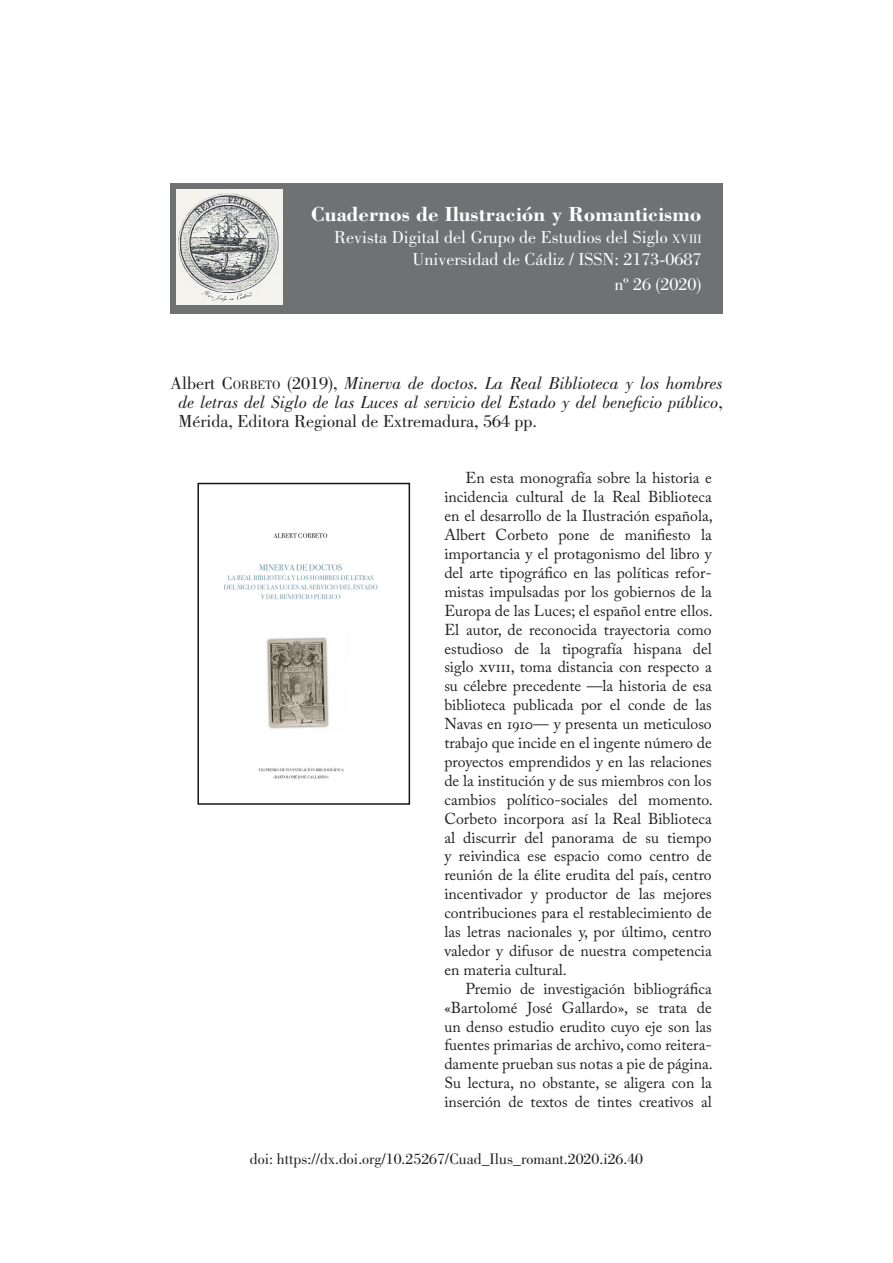
<style>
.page{position:relative;width:893px;height:1263px;background:#fff}
.page>*{position:absolute;margin:0;border:0;box-sizing:border-box;transform-origin:0 0}
.t1{font:700 21px "Bodoni Std";color:#fff}
.Resumen{font:italic 18px/18.9px "Bodoni Std";color:#231f20;text-align:justify}
.t2{font:18px "Bodoni Std";color:#fff}
.t3{font:18px "Bodoni Std";color:#fff}
.Texto{font:15.75px/18.9px "Adobe Caslon Pro";color:#231f20;text-align:justify}
.Resumen-2{font:15.75px "Bodoni Std";color:#231f20}
.s1{font-size:12.6px}
.s2{font-style:inherit}
.s3{font-style:normal}
.s4{font-style:normal;font-size:12.6px}
</style>
<div class="page">
<div style="left:170px;top:183px;width:553px;height:131px;background:#707173"></div>
<img style="left:176px;top:189px;width:107px;height:115px">
<img style="left:224px;top:533px;width:154px;height:246px">
<div style="left:197px;top:483px;width:213px;height:322px;border:2px solid #171518"></div>
<p class="t1" style="left:311px;top:201px;width:392px">Cuadernos de Ilustración y Romanticismo</p>
<p class="t2" style="left:334px;top:227px;width:369px">Revista Digital del Grupo de Estudios del Siglo <span class="s1">XVIII</span></p>
<p class="t2" style="left:413px;top:249px;width:290px">Universidad de Cádiz / ISSN: <span class="s2">2173-0687</span></p>
<p class="t3" style="left:615px;top:274px;width:89px"><span class="s2">nº</span> 26 <span class="s2">(</span>2020<span class="s2">)</span></p>
<p class="Resumen" style="left:179px;top:374px;width:546px;text-indent:-9px"><span class="s3">Albert</span> <span class="s3">C</span><span class="s4">ORBETO</span> <span class="s3">(2019),</span> Minerva de doctos. La Real Biblioteca y los hombres de letras del Siglo de las Luces al servicio del Estado y del beneficio público<span class="s3">, Mérida, Editora Regional de Extremadura, 564 pp.</span></p>
<p class="Texto" style="left:444px;top:468px;width:270px;text-indent:21px">En esta monografía sobre la historia e incidencia cultural de la Real Biblioteca en el desarrollo de la Ilustración española, Albert Corbeto pone de manifiesto la importancia y el protagonismo del libro y del arte tipográfico en las políticas refor&shy;mistas impulsadas por los gobiernos de la Europa de las Luces; el español entre ellos.<br>El autor, de reconocida trayectoria como estudioso de la tipografía hispana del siglo xviii, toma distancia con respecto a su célebre precedente —la historia de esa biblioteca publicada por el conde de las Navas en 1910— y presenta un meticuloso trabajo que incide en el ingente número de proyectos emprendidos y en las relaciones de la institución y de sus miembros con los cambios político-sociales del momento.<br>Corbeto incorpora así la Real Biblioteca al discurrir del panorama de su tiempo y reivindica ese espacio como centro de reunión de la élite erudita del país, centro incentivador y productor de las mejores contribuciones para el restablecimiento de las letras nacionales y, por último, centro valedor y difusor de nuestra competencia en materia cultural.</p>
<p class="Texto" style="left:444px;top:979px;width:270px;text-indent:21px">Premio de investigación bibliográfica «Bartolomé José Gallardo», se trata de un denso estudio erudito cuyo eje son las fuentes primarias de archivo, como reitera&shy;damente prueban sus notas a pie de página.<br>Su lectura, no obstante, se aligera con la inserción de textos de tintes creativos al</p>
<p class="Resumen-2" style="left:250px;top:1150px;width:395px">doi: https://dx.doi.org/10.25267/Cuad_Ilus_romant.2020.i26.40</p>
</div>
